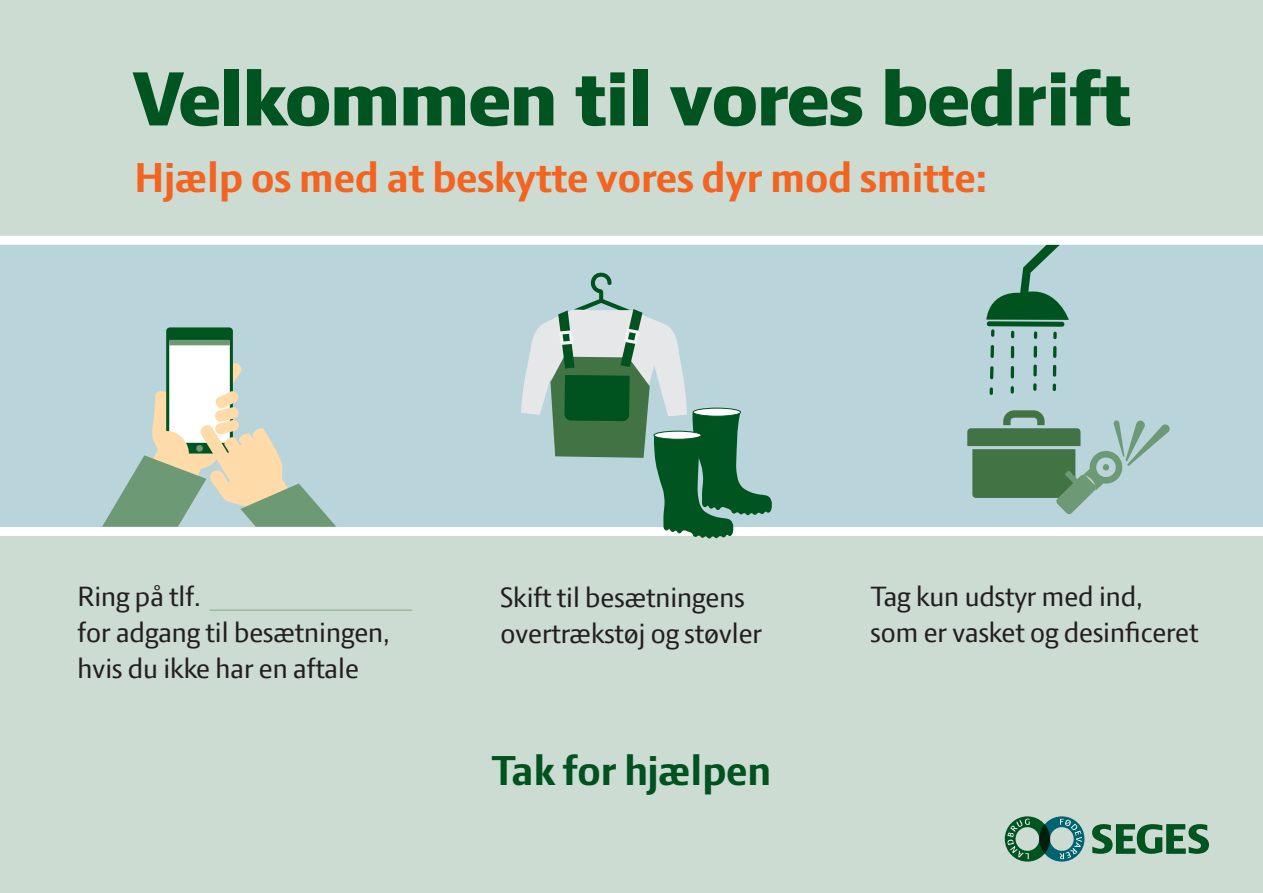
<style>
.page{position:relative;width:1263px;height:893px;background:#ccdcd2}
.page>*{position:absolute;margin:0;border:0;box-sizing:border-box;transform-origin:0 0}
.t1{font:800 82.5px "LF Press Sans";color:#00541f}
.t2{font:700 45px "LF Press Sans";color:#f36421}
.t3{font:700 45px "LF Press Sans";color:#00521f}
.t4{font:30px/36px "LF Press Sans";color:#231f20}
</style>
<div class="page">
<svg style="left:0;top:236px;width:1263px;height:300px;background:#bed7dd"></svg>
<svg style="left:1005px;top:816px;width:79px;height:46px"></svg>
<svg style="left:1092px;top:824px;width:117px;height:30px"></svg>
<svg style="left:521px;top:269px;width:251px;height:269px;background:#93b6ac"></svg>
<div style="left:654px;top:431px;width:47px;height:8px;background:#fff;border-radius:50%"></div>
<div style="left:653px;top:431px;width:49px;height:9px;border:1px solid #00541f;border-radius:50%"></div>
<hr style="left:210px;top:609px;width:202px;height:2px;background:#a1b9a2">
<div style="left:166px;top:327px;width:67px;height:127px;background:#00541f;border-radius:4px"></div>
<svg style="left:102px;top:340px;width:234px;height:187px;background:#bccdc1"></svg>
<svg style="left:990px;top:345px;width:4px;height:34px"></svg>
<svg style="left:989px;top:387px;width:4px;height:8px"></svg>
<svg style="left:1011px;top:346px;width:3px;height:32px"></svg>
<svg style="left:1010px;top:386px;width:4px;height:8px"></svg>
<svg style="left:1033px;top:346px;width:4px;height:30px"></svg>
<svg style="left:1033px;top:383px;width:3px;height:8px"></svg>
<svg style="left:986px;top:245px;width:83px;height:94px;background:#77a597"></svg>
<svg style="left:1053px;top:346px;width:3px;height:31px"></svg>
<svg style="left:1053px;top:384px;width:3px;height:7px"></svg>
<svg style="left:967px;top:410px;width:203px;height:104px;background:#88ac9c"></svg>
<p class="t1" style="left:132px;top:51px;width:1000px">Velkommen til vores bedrift</p>
<p class="t2" style="left:134px;top:152px;width:854px">Hjælp os med at beskytte vores dyr mod smitte:</p>
<p class="t4" style="left:78px;top:578px;width:314px">Ring på tlf.<br>for adgang til besætningen, hvis du ikke har en aftale</p>
<p class="t4" style="left:501px;top:579px;width:263px">Skift til besætningens overtrækstøj og støvler</p>
<p class="t4" style="left:871px;top:578px;width:329px">Tag kun udstyr med ind,<br>som er vasket og desinficeret</p>
<p class="t3" style="left:491px;top:745px;width:282px">Tak for hjælpen</p>
</div>
